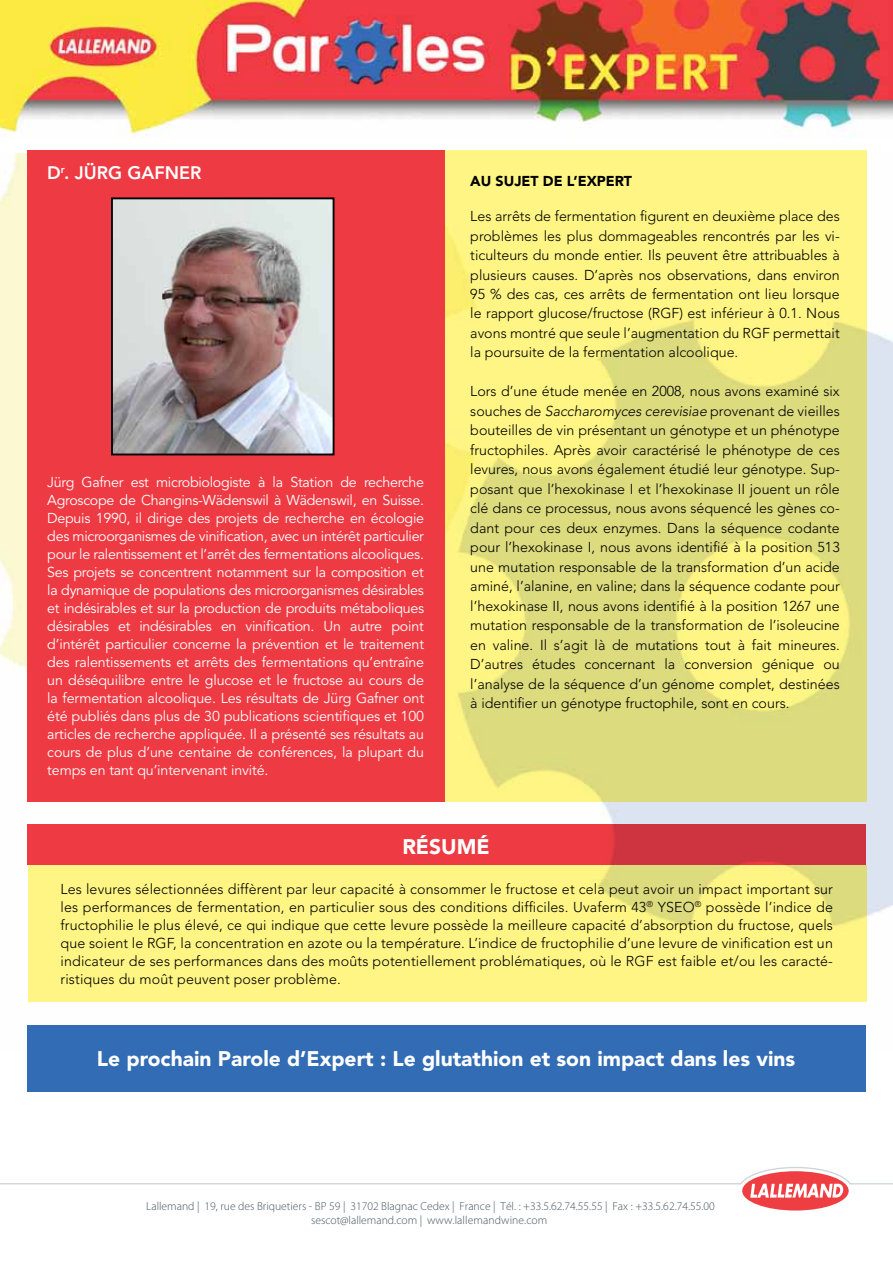
<style>
.page{position:relative;width:893px;height:1263px;background:#fff}
.page>*{position:absolute;margin:0;border:0;box-sizing:border-box;transform-origin:0 0}
.t1{font:900 21px "Avenir";color:#fff}
.t2{font:800 18px "Avenir";color:#fff}
.t3{font:300 14.25px/19.5px "Avenir";color:#000;text-align:justify}
.t4{font:14.25px/18px "Avenir";letter-spacing:-.01em;color:#fff;text-align:justify}
.t5{font:900 14.25px "Avenir";color:#000}
.t6{font:300 11.7px/14px "Myriad Pro";color:#455560;text-align:center}
.s1{font-style:italic}
</style>
<div class="page">
<img style="left:0;top:154px;width:893px;height:895px">
<img style="left:0;top:0;width:893px;height:137px">
<svg style="left:28px;top:824px;width:838px;height:41px;background:#e43841"></svg>
<div style="left:28px;top:865px;width:839px;height:136px;background:#fff685"></div>
<div style="left:27px;top:1026px;width:838px;height:66px;background:#326cb5"></div>
<svg style="left:444px;top:150px;width:422px;height:651px;background:#ede780"></svg>
<div style="left:27px;top:150px;width:417px;height:651px;background:#ee3a43"></div>
<img style="left:114px;top:200px;width:217px;height:252px">
<div style="left:111px;top:197px;width:223px;height:258px;border:2px solid #000"></div>
<div style="left:742px;top:1171px;width:107px;height:39px;background:#ef3e42;border-radius:50%"></div>
<svg style="left:0;top:1167px;width:893px;height:31px"></svg>
<p class="t2" style="left:47px;top:162px;width:156px">D<sup>r</sup>. JÜRG GAFNER</p>
<p class="t4" style="left:47px;top:473px;width:378px">Jürg Gafner est microbiologiste à la Station de recherche Agroscope de Changins-Wädenswil à Wädenswil, en Suisse.<br>Depuis 1990, il dirige des projets de recherche en écologie des microorganismes de vinification, avec un intérêt particulier pour le ralentissement et l’arrêt des fermentations alcooliques.<br>Ses projets se concentrent notamment sur la composition et la dynamique de populations des microorganismes désirables et indésirables et sur la production de produits métaboliques désirables et indésirables en vinification. Un autre point d’intérêt particulier concerne la prévention et le traitement des ralentissements et arrêts des fermentations qu’entraîne un déséquilibre entre le glucose et le fructose au cours de la fermentation alcoolique. Les résultats de Jürg Gafner ont été publiés dans plus de 30 publications scientifiques et 100 articles de recherche appliquée. Il a présenté ses résultats au cours de plus d’une centaine de conférences, la plupart du temps en tant qu’intervenant invité.</p>
<p class="t5" style="left:470px;top:172px;width:163px">AU SUJET DE L’EXPERT</p>
<p class="t3" style="left:470px;top:206px;width:371px">Les arrêts de fermentation figurent en deuxième place des problèmes les plus dommageables rencontrés par les vi&shy;ticulteurs du monde entier. Ils peuvent être attribuables à plusieurs causes. D’après nos observations, dans environ 95 % des cas, ces arrêts de fermentation ont lieu lorsque le rapport glucose/fructose (RGF) est inférieur à 0.1. Nous avons montré que seule l’augmentation du RGF permettait la poursuite de la fermentation alcoolique.</p>
<p class="t3" style="left:470px;top:382px;width:371px">Lors d’une étude menée en 2008, nous avons examiné six souches de <span class="s1">Saccharomyces cerevisiae</span> provenant de vieilles bouteilles de vin présentant un génotype et un phénotype fructophiles. Après avoir caractérisé le phénotype de ces levures, nous avons également étudié leur génotype. Sup&shy;posant que l’hexokinase I et l’hexokinase II jouent un rôle clé dans ce processus, nous avons séquencé les gènes co&shy;dant pour ces deux enzymes. Dans la séquence codante pour l’hexokinase I, nous avons identifié à la position 513 une mutation responsable de la transformation d’un acide aminé, l’alanine, en valine; dans la séquence codante pour l’hexokinase II, nous avons identifié à la position 1267 une mutation responsable de la transformation de l’isoleucine en valine. Il s’agit là de mutations tout à fait mineures.<br>D’autres études concernant la conversion génique ou l’analyse de la séquence d’un génome complet, destinées à identifier un génotype fructophile, sont en cours.</p>
<h1 class="t1" style="left:402px;top:834px;width:89px">RÉSUMÉ</h1>
<p class="t3" style="left:61px;top:879px;width:774px;line-height:18px">Les levures sélectionnées diffèrent par leur capacité à consommer le fructose et cela peut avoir un impact important sur les performances de fermentation, en particulier sous des conditions difficiles. Uvaferm 43<sup>®</sup> YSEO<sup>®</sup> possède l’indice de fructophilie le plus élevé, ce qui indique que cette levure possède la meilleure capacité d’absorption du fructose, quels que soient le RGF, la concentration en azote ou la température. L’indice de fructophilie d’une levure de vinification est un indicateur de ses performances dans des moûts potentiellement problématiques, où le RGF est faible et/ou les caracté&shy;ristiques du moût peuvent poser problème.</p>
<h1 class="t1" style="left:97px;top:1046px;width:700px">Le prochain Parole d’Expert : Le glutathion et son impact dans les vins</h1>
<p class="t6" style="left:146px;top:1199px;width:570px">Lallemand | 19, rue des Briquetiers - BP 59 | 31702 Blagnac Cedex | France | Tél. : +33.5.62.74.55.55 | Fax : +33.5.62.74.55.00 sescot@lallemand.com | www.lallemandwine.com</p>
</div>
